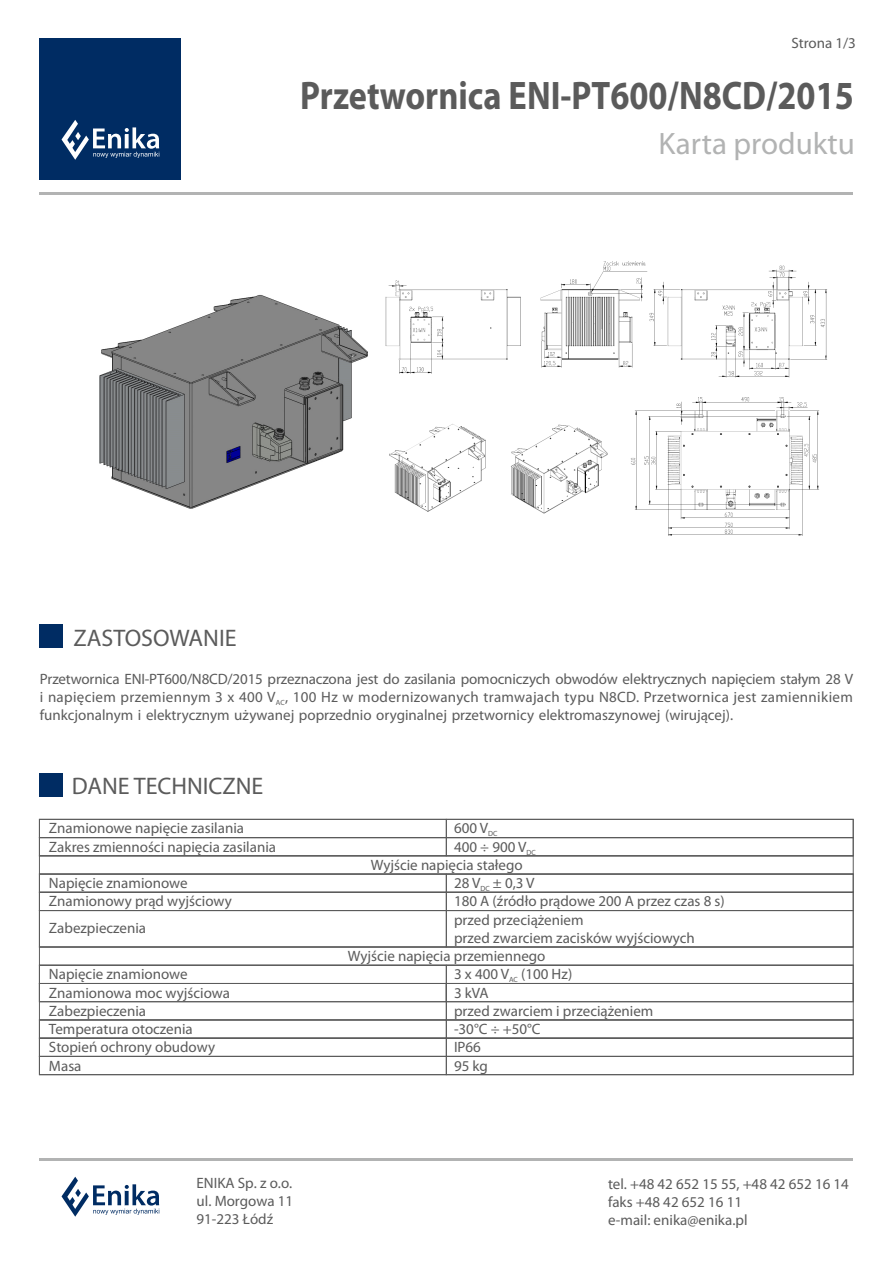
<style>
.page{position:relative;width:893px;height:1263px;background:#fff}
.page>*{position:absolute;margin:0;border:0;box-sizing:border-box;transform-origin:0 0}
.t1{font:700 40.05px "Myriad Pro";color:#5b5b5b;scale:.86 1}
.t2{font:31.05px "Myriad Pro";color:#b2b3b3}
.t3{font:24px "Myriad Pro";color:#5b5b5b}
.t4{font:15px/18.3px "Myriad Pro";color:#5b5b5b}
.t5{font:7.5px "Myriad Pro";color:#5b5b5b}
</style>
<div class="page">
<div style="left:40px;top:38px;width:141px;height:141px;background:#002c63"></div>
<svg style="left:62px;top:120px;width:98px;height:40px"></svg>
<hr style="left:40px;top:192px;width:813px;height:3px;background:#b2b3b3">
<div style="left:40px;top:624px;width:23px;height:24px;background:#002c63"></div>
<div style="left:40px;top:773px;width:23px;height:23px;background:#002c63"></div>
<hr style="left:40px;top:1158px;width:813px;height:3px;background:#b2b3b3">
<svg style="left:62px;top:1177px;width:98px;height:40px"></svg>
<div style="left:39px;top:819px;width:408px;height:19px;border:1px solid #5b5b5b"></div>
<div style="left:446px;top:819px;width:407px;height:19px;border:1px solid #5b5b5b"></div>
<div style="left:39px;top:837px;width:408px;height:19px;border:1px solid #5b5b5b"></div>
<div style="left:446px;top:837px;width:407px;height:19px;border:1px solid #5b5b5b"></div>
<div style="left:39px;top:856px;width:814px;height:18px;border:1px solid #5b5b5b"></div>
<div style="left:39px;top:874px;width:408px;height:18px;border:1px solid #5b5b5b"></div>
<div style="left:446px;top:874px;width:407px;height:18px;border:1px solid #5b5b5b"></div>
<div style="left:39px;top:892px;width:408px;height:19px;border:1px solid #5b5b5b"></div>
<div style="left:446px;top:892px;width:407px;height:19px;border:1px solid #5b5b5b"></div>
<div style="left:39px;top:910px;width:408px;height:37px;border:1px solid #5b5b5b"></div>
<div style="left:446px;top:910px;width:407px;height:37px;border:1px solid #5b5b5b"></div>
<div style="left:39px;top:947px;width:814px;height:18px;border:1px solid #5b5b5b"></div>
<div style="left:39px;top:965px;width:408px;height:19px;border:1px solid #5b5b5b"></div>
<div style="left:446px;top:965px;width:407px;height:19px;border:1px solid #5b5b5b"></div>
<div style="left:446px;top:983px;width:407px;height:37px;border:1px solid #5b5b5b"></div>
<div style="left:39px;top:1020px;width:408px;height:18px;border:1px solid #5b5b5b"></div>
<div style="left:446px;top:1020px;width:407px;height:18px;border:1px solid #5b5b5b"></div>
<div style="left:39px;top:983px;width:408px;height:37px;border:1px solid #5b5b5b"></div>
<img style="left:385px;top:261px;width:442px;height:275px">
<img style="left:99px;top:295px;width:269px;height:214px">
<div style="left:39px;top:983px;width:408px;height:19px;border:1px solid #5b5b5b"></div>
<div style="left:446px;top:983px;width:407px;height:19px;border:1px solid #5b5b5b"></div>
<div style="left:39px;top:1038px;width:408px;height:19px;border:1px solid #5b5b5b"></div>
<div style="left:446px;top:1038px;width:407px;height:19px;border:1px solid #5b5b5b"></div>
<div style="left:39px;top:1056px;width:408px;height:19px;border:1px solid #5b5b5b"></div>
<div style="left:446px;top:1056px;width:407px;height:19px;border:1px solid #5b5b5b"></div>
<p class="t4" style="left:791px;top:35px;width:66px">Strona 1/3</p>
<h1 class="t1" style="left:300px;top:79px;width:645px">Przetwornica ENI-PT600/N8CD/2015</h1>
<h2 class="t2" style="left:658px;top:130px;width:198px">Karta produktu</h2>
<h3 class="t3" style="left:74px;top:628px;width:164px">ZASTOSOWANIE</h3>
<p class="t4" style="left:40px;top:672px;width:815px">Przetwornica ENI-PT600/N8CD/2015 przeznaczona jest do zasilania pomocniczych obwodów elektrycznych napięciem stałym 28 V i napięciem przemiennym 3 x 400 V , 100 Hz w modernizowanych tramwajach typu N8CD. Przetwornica jest zamiennikiem</p>
<p class="t5" style="left:276px;top:700px;width:11px">AC</p>
<p class="t4" style="left:40px;top:707px;width:695px">funkcjonalnym i elektrycznym używanej poprzednio oryginalnej przetwornicy elektromaszynowej (wirującej).</p>
<h3 class="t3" style="left:72px;top:776px;width:193px">DANE TECHNICZNE</h3>
<p class="t4" style="left:49px;top:820px;width:229px">Znamionowe napięcie zasilania<br>Zakres zmienności napięcia zasilania</p>
<p class="t4" style="left:49px;top:875px;width:184px">Napięcie znamionowe<br>Znamionowy prąd wyjściowy</p>
<p class="t4" style="left:49px;top:920px;width:99px">Zabezpieczenia</p>
<p class="t4" style="left:49px;top:966px;width:183px">Napięcie znamionowe<br>Znamionowa moc wyjściowa<br>Zabezpieczenia<br>Temperatura otoczenia<br>Stopień ochrony obudowy<br>Masa</p>
<p class="t4" style="left:454px;top:820px;width:83px">600 V<sub>DC<br></sub>400 ÷ 900 V<sub>DC</sub></p>
<p class="t4" style="left:454px;top:875px;width:82px">28 V ± 0,3 V</p>
<p class="t4" style="left:371px;top:857px;width:153px">Wyjście napięcia stałego</p>
<p class="t5" style="left:480px;top:885px;width:11px">DC</p>
<p class="t4" style="left:454px;top:893px;width:272px">180 A (źródło prądowe 200 A przez czas 8 s) przed przeciążeniem<br>przed zwarciem zacisków wyjściowych</p>
<p class="t4" style="left:454px;top:966px;width:120px">3 x 400 V (100 Hz)</p>
<p class="t4" style="left:348px;top:948px;width:199px">Wyjście napięcia przemiennego</p>
<p class="t5" style="left:509px;top:977px;width:10px">AC</p>
<p class="t4" style="left:454px;top:985px;width:201px">3 kVA<br>przed zwarciem i przeciążeniem -30°C ÷ +50°C<br>IP66<br>95 kg</p>
<p class="t4" style="left:197px;top:1174px;width:98px;line-height:17.7px;text-align:justify">ENIKA Sp. z o.o. ul. Morgowa 11<br>91-223 Łódź</p>
<p class="t4" style="left:608px;top:1176px;width:242px">tel. +48 42 652 15 55, +48 42 652 16 14 faks +48 42 652 16 11<br>e-mail: enika@enika.pl</p>
</div>
